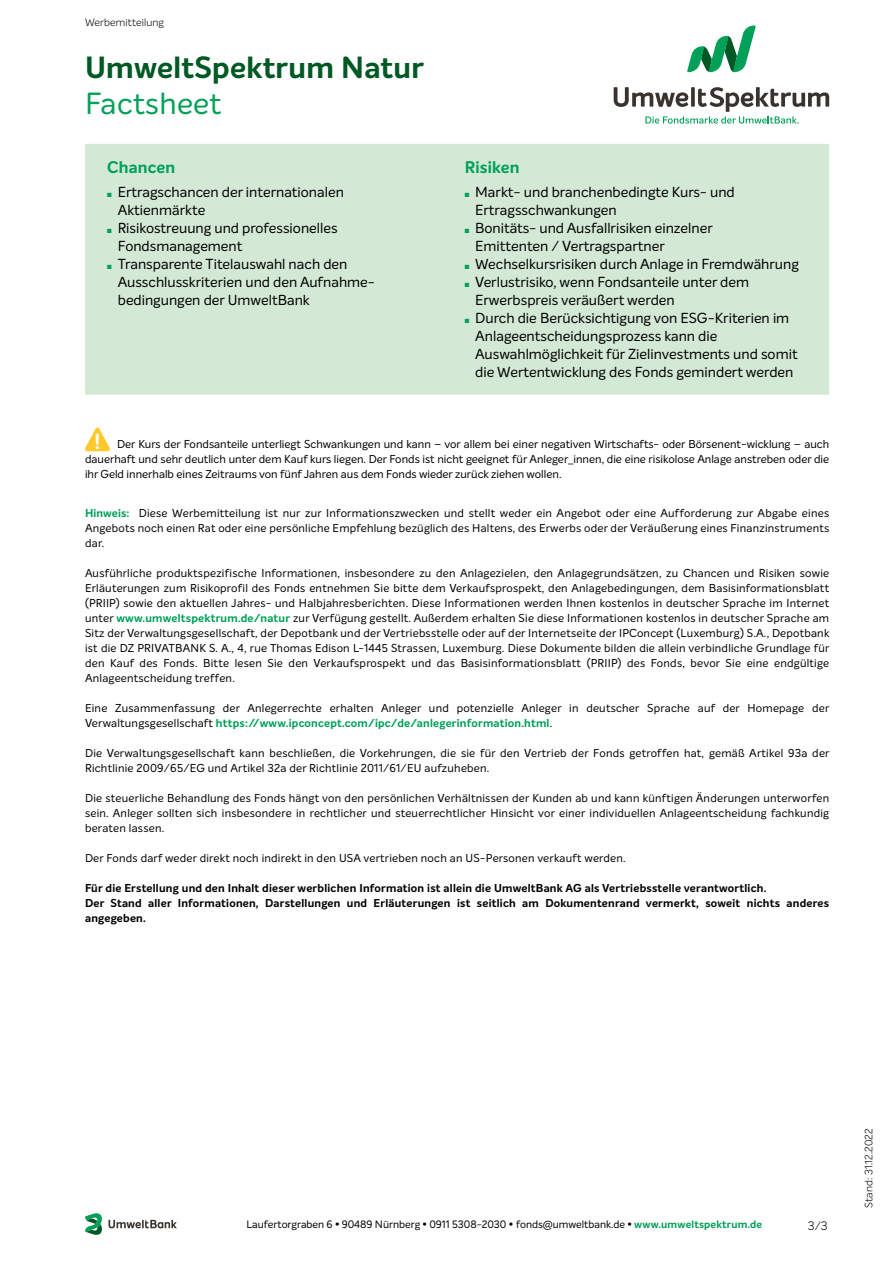
<style>
.page{position:relative;width:893px;height:1263px;background:#fff}
.page>*{position:absolute;margin:0;border:0;box-sizing:border-box;transform-origin:0 0}
.t1{font:700 30px "Intelo";letter-spacing:.01em;color:#005824}
.t2{font:30px "Intelo";letter-spacing:.01em;color:#00a058}
.t3{font:700 21px "Intelo";color:#fcfcfc}
.t4{font:700 16.5px "Intelo";letter-spacing:.01em;color:#00a058}
.t5{font:14.25px/18px "Intelo";color:#000}
.t6{font:300 12px "Intelo";color:#000}
.t7{font:11.25px/15px "Intelo";letter-spacing:.02em;color:#000;text-align:justify}
.t8{font:700 11.25px/15px "Intelo";letter-spacing:.02em;color:#000}
.t9{font:10.5px "Intelo";color:#000}
.t10{font:300 10.5px "Intelo";letter-spacing:.01em;color:#000}
.s1{color:#00a058}
.s2{font-weight:700;color:#00a058}
.s3{font-weight:700}
</style>
<div class="page">
<svg style="left:687px;top:26px;width:69px;height:46px"></svg>
<svg style="left:614px;top:87px;width:215px;height:37px"></svg>
<svg style="left:85px;top:1213px;width:17px;height:22px"></svg>
<svg style="left:109px;top:1220px;width:68px;height:8px"></svg>
<svg style="left:85px;top:427px;width:25px;height:24px"></svg>
<div style="left:85px;top:144px;width:744px;height:251px;background:#d3e8d5"></div>
<p class="t10" style="left:85px;top:15px;width:80px">Werbemitteilung</p>
<h1 class="t1" style="left:85px;top:48px;width:340px">UmweltSpektrum Natur</h1>
<h1 class="t2" style="left:85px;top:85px;width:138px">Factsheet</h1>
<h3 class="t4" style="left:107px;top:157px;width:69px">Chancen</h3>
<h3 class="t4" style="left:465px;top:157px;width:56px">Risiken</h3>
<p class="t5" style="left:118px;top:183px;width:228px;text-indent:-11px"><span class="s1">■</span> Ertragschancen der internationalen<br>Aktienmärkte</p>
<p class="t5" style="left:118px;top:219px;width:221px;text-indent:-11px"><span class="s1">■</span> Risikostreuung und professionelles<br>Fondsmanagement</p>
<p class="t5" style="left:118px;top:255px;width:259px;text-indent:-11px"><span class="s1">■</span> Transparente Titelauswahl nach den<br>Ausschlusskriterien und den Aufnahme&shy;bedingungen der UmweltBank</p>
<p class="t5" style="left:475px;top:183px;width:261px;text-indent:-11px"><span class="s1">■</span> Markt- und branchenbedingte Kurs- und<br>Ertragsschwankungen</p>
<p class="t5" style="left:475px;top:219px;width:239px;text-indent:-11px"><span class="s1">■</span> Bonitäts- und Ausfallrisiken einzelner<br>Emittenten / Vertragspartner</p>
<p class="t5" style="left:465px;top:255px;width:336px"><span class="s1">■</span> Wechselkursrisiken durch Anlage in Fremdwährung</p>
<p class="t5" style="left:475px;top:273px;width:275px;text-indent:-11px"><span class="s1">■</span> Verlustrisiko, wenn Fondsanteile unter dem<br>Erwerbspreis veräußert werden</p>
<p class="t5" style="left:475px;top:309px;width:324px;text-indent:-11px"><span class="s1">■</span> Durch die Berücksichtigung von ESG-Kriterien im Anlageentscheidungsprozess kann die Auswahlmöglichkeit für Zielinvestments und somit die Wertentwicklung des Fonds gemindert werden</p>
<h2 class="t3" style="left:94px;top:428px;width:8px">!</h2>
<p class="t7" style="left:85px;top:437px;width:746px;text-indent:32px">Der Kurs der Fondsanteile unterliegt Schwankungen und kann – vor allem bei einer negativen Wirtschafts- oder Börsenent-wicklung – auch dauerhaft und sehr deutlich unter dem Kauf kurs liegen. Der Fonds ist nicht geeignet für Anleger_innen, die eine risikolose Anlage anstreben oder die ihr Geld innerhalb eines Zeitraums von fünf Jahren aus dem Fonds wieder zurück ziehen wollen.</p>
<p class="t7" style="left:85px;top:505px;width:746px"><span class="s2">Hinweis:</span> Diese Werbemitteilung ist nur zur Informationszwecken und stellt weder ein Angebot oder eine Aufforderung zur Abgabe eines Angebots noch einen Rat oder eine persönliche Empfehlung bezüglich des Haltens, des Erwerbs oder der Veräußerung eines Finanzinstruments dar.</p>
<p class="t7" style="left:85px;top:565px;width:746px">Ausführliche produktspezifische Informationen, insbesondere zu den Anlagezielen, den Anlagegrundsätzen, zu Chancen und Risiken sowie Erläuterungen zum Risikoprofil des Fonds entnehmen Sie bitte dem Verkaufsprospekt, den Anlagebedingungen, dem Basisinformationsblatt (PRIIP) sowie den aktuellen Jahres- und Halbjahresberichten. Diese Informationen werden Ihnen kostenlos in deutscher Sprache im Internet unter <span class="s2">www.umweltspektrum.de/natur</span> zur Verfügung gestellt. Außerdem erhalten Sie diese Informationen kostenlos in deutscher Sprache am Sitz der Verwaltungsgesellschaft, der Depotbank und der Vertriebsstelle oder auf der Internetseite der IPConcept (Luxemburg) S.A., Depotbank ist die DZ PRIVATBANK S. A., 4, rue Thomas Edison L-1445 Strassen, Luxemburg. Diese Dokumente bilden die allein verbindliche Grundlage für den Kauf des Fonds. Bitte lesen Sie den Verkaufsprospekt und das Basisinformationsblatt (PRIIP) des Fonds, bevor Sie eine endgültige Anlageentscheidung treffen.</p>
<p class="t7" style="left:85px;top:700px;width:746px">Eine Zusammenfassung der Anlegerrechte erhalten Anleger und potenzielle Anleger in deutscher Sprache auf der Homepage der<br>Verwaltungsgesellschaft <span class="s2">https://www.ipconcept.com/ipc/de/anlegerinformation.html</span>.</p>
<p class="t7" style="left:85px;top:745px;width:746px">Die Verwaltungsgesellschaft kann beschließen, die Vorkehrungen, die sie für den Vertrieb der Fonds getroffen hat, gemäß Artikel 93a der<br>Richtlinie 2009/65/EG und Artikel 32a der Richtlinie 2011/61/EU aufzuheben.</p>
<p class="t7" style="left:85px;top:790px;width:746px">Die steuerliche Behandlung des Fonds hängt von den persönlichen Verhältnissen der Kunden ab und kann künftigen Änderungen unterworfen sein. Anleger sollten sich insbesondere in rechtlicher und steuerrechtlicher Hinsicht vor einer individuellen Anlageentscheidung fachkundig beraten lassen.</p>
<p class="t7" style="left:85px;top:850px;width:542px">Der Fonds darf weder direkt noch indirekt in den USA vertrieben noch an US-Personen verkauft werden.</p>
<p class="t8" style="left:85px;top:880px;width:746px">Für die Erstellung und den Inhalt dieser werblichen Information ist allein die UmweltBank AG als Vertriebsstelle verantwortlich.<br>Der Stand aller Informationen, Darstellungen und Erläuterungen ist seitlich am Dokumentenrand vermerkt, soweit nichts anderes angegeben.</p>
<p class="t9" style="left:247px;top:1218px;width:517px">Laufertorgraben 6 <span class="s3">•</span> 90489 Nürnberg <span class="s3">•</span> 0911 5308-2030 <span class="s3">•</span> fonds@umweltbank.de <span class="s3">•</span> <span class="s2">www.umweltspektrum.de</span></p>
<p class="t6" style="left:808px;top:1218px;width:21px">3/3</p>
<p class="t10" style="left:862px;top:1208px;width:81px;rotate:-90deg">Stand: 31.12.2022</p>
</div>
